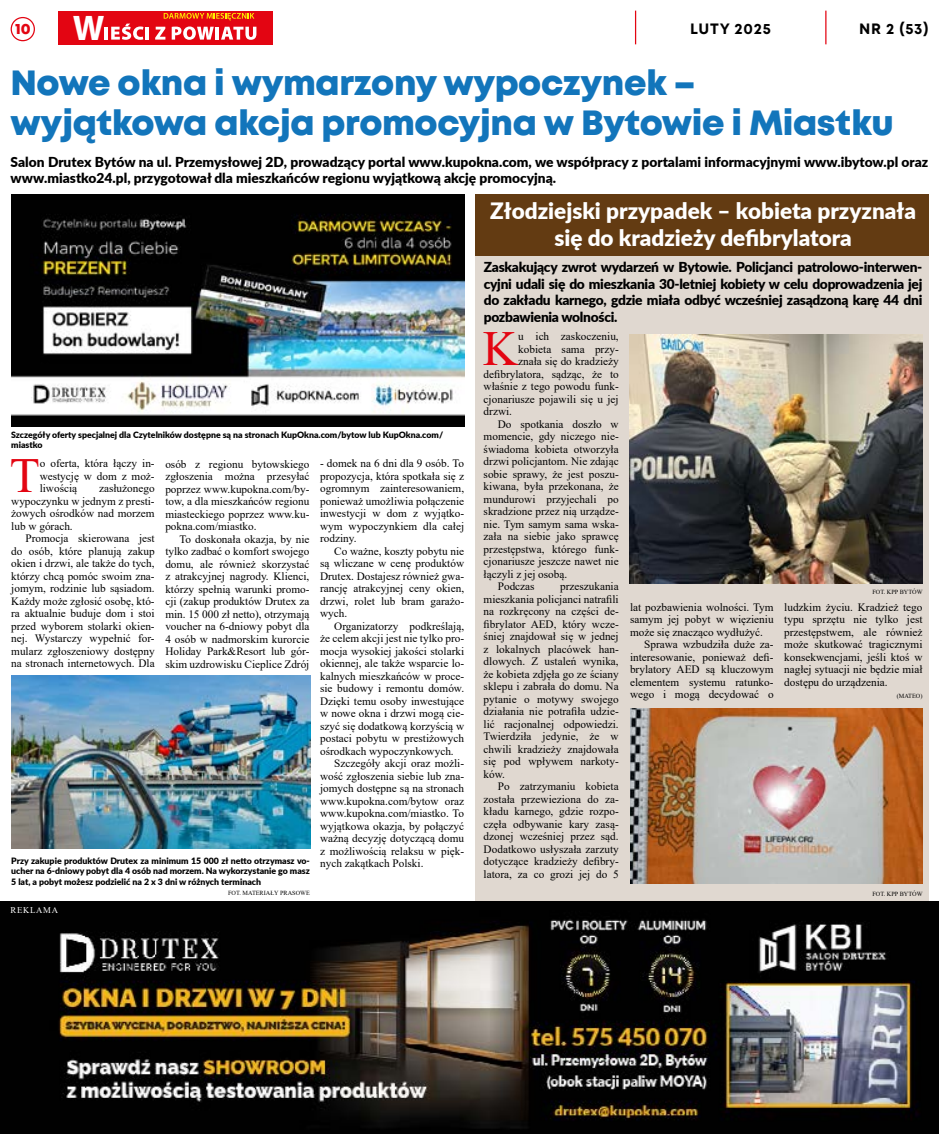
<style>
.page{position:relative;width:939px;height:1134px;background:#fff}
.page>*{position:absolute;margin:0;border:0;box-sizing:border-box;transform-origin:0 0}
.t1{font:49px "Times New Roman";color:#e30512}
.t2{font:700 35.75px "Myriad Pro";color:#fff}
.t3{font:800 35px/40px "Mont";letter-spacing:-.01em;color:#1275bb}
.t4{font:800 22.5px/27px "Lato";color:#fff;text-align:center}
.t5{font:700 15px "Mont";letter-spacing:.05em;color:#000}
.t6{font:800 15px "Mont";color:#e30512}
.t7{font:800 13.75px/16.5px "Lato";color:#000}
.t8{font:11.25px/12.5px "Times New Roman";color:#000;text-align:justify}
.t9{font:800 8.75px/10.5px "Lato";color:#000}
.t10{font:8.75px "Times New Roman";letter-spacing:.08em;color:#fff}
.t11{font:6.25px "Times New Roman";color:#000}
</style>
<div class="page">
<div style="left:475px;top:202px;width:453px;height:699px;background:#e0d8d0"></div>
<div style="left:58px;top:11px;width:214px;height:33px;background:#e30512"></div>
<svg style="left:105px;top:24px;width:44px;height:16px"></svg>
<svg style="left:155px;top:27px;width:10px;height:13px"></svg>
<svg style="left:172px;top:26px;width:84px;height:14px"></svg>
<svg style="left:164px;top:13px;width:90px;height:7px"></svg>
<hr style="left:635px;top:11px;width:1px;height:33px;background:#e30512">
<hr style="left:825px;top:11px;width:1px;height:33px;background:#e30512">
<div style="left:11px;top:17px;width:24px;height:24px;border:1px solid #e30512;border-radius:50%"></div>
<img style="left:0;top:901px;width:939px;height:233px">
<img style="left:630px;top:709px;width:292px;height:175px">
<img style="left:630px;top:335px;width:292px;height:249px">
<img style="left:11px;top:194px;width:453px;height:233px">
<div style="left:475px;top:194px;width:453px;height:62px;background:#633b12"></div>
<img style="left:11px;top:675px;width:299px;height:173px">
<h3 class="t6" style="left:15px;top:19px;width:17px">10</h3>
<h2 class="t2" style="left:73px;top:4px;width:33px">W</h2>
<h3 class="t5" style="left:690px;top:19px;width:82px">LUTY 2025</h3>
<h3 class="t5" style="left:859px;top:19px;width:71px">NR 2 (53)</h3>
<h3 class="t3" style="left:11px;top:63px;width:885px">Nowe okna i wymarzony wypoczynek – wyjątkowa akcja promocyjna w Bytowie i Miastku</h3>
<p class="t7" style="left:11px;top:153px;width:919px">Salon Drutex Bytów na ul. Przemysłowej 2D, prowadzący portal www.kupokna.com, we współpracy z portalami informacyjnymi www.ibytow.pl oraz www.miastko24.pl, przygotował dla mieszkańców regionu wyjątkową akcję promocyjną.</p>
<p class="t9" style="left:11px;top:430px;width:433px;line-height:10px">Szczegóły oferty specjalnej dla Czytelników dostępne są na stronach KupOkna.com/bytow lub KupOkna.com/ miastko</p>
<h1 class="t1" style="left:10px;top:441px;width:31px">T</h1>
<p class="t8" style="left:40px;top:457px;width:117px">o oferta, która łączy in&shy;westycję w dom z moż&shy;liwością</p>
<p class="t8" style="left:11px;top:482px;width:145px;text-indent:88px">zasłużonego wypoczynku w jednym z presti&shy;żowych ośrodków nad morzem lub w górach.</p>
<p class="t8" style="left:11px;top:532px;width:145px;text-indent:14px">Promocja skierowana jest do osób, które planują zakup okien i drzwi, ale także do tych, którzy chcą pomóc swoim zna&shy;jomym, rodzinie lub sąsiadom.<br>Każdy może zgłosić osobę, któ&shy;ra aktualnie buduje dom i stoi przed wyborem stolarki okien&shy;nej. Wystarczy wypełnić for&shy;mularz zgłoszeniowy dostępny na stronach internetowych. Dla</p>
<p class="t8" style="left:165px;top:457px;width:146px">osób z regionu bytowskiego zgłoszenia można przesyłać poprzez www.kupokna.com/by&shy;tow, a dla mieszkańców regionu miasteckiego poprzez www.ku&shy;pokna.com/miastko.</p>
<p class="t8" style="left:165px;top:532px;width:146px;text-indent:14px">To doskonała okazja, by nie tylko zadbać o komfort swojego domu, ale również skorzystać z atrakcyjnej nagrody. Klienci, którzy spełnią warunki promo&shy;cji (zakup produktów Drutex za min. 15 000 zł netto), otrzymają voucher na 6-dniowy pobyt dla 4 osób w nadmorskim kurorcie Holiday Park&amp;Resort lub gór&shy;skim uzdrowisku Cieplice Zdrój</p>
<p class="t9" style="left:11px;top:855px;width:300px;text-align:justify">Przy zakupie produktów Drutex za minimum 15 000 zł netto otrzymasz vo&shy;ucher na 6-dniowy pobyt dla 4 osób nad morzem. Na wykorzystanie go masz 5 lat, a pobyt możesz podzielić na 2 x 3 dni w różnych terminach</p>
<p class="t11" style="left:228px;top:889px;width:83px">FOT. MATERIAŁY PRASOWE</p>
<p class="t10" style="left:11px;top:904px;width:49px">REKLAMA</p>
<p class="t8" style="left:320px;top:457px;width:146px">- domek na 6 dni dla 9 osób. To propozycja, która spotkała się z ogromnym zainteresowaniem, ponieważ umożliwia połączenie inwestycji w dom z wyjątko&shy;wym wypoczynkiem dla całej rodziny.</p>
<p class="t8" style="left:320px;top:544px;width:146px;text-indent:14px">Co ważne, koszty pobytu nie są wliczane w cenę produktów Drutex. Dostajesz również gwa&shy;rancję atrakcyjnej ceny okien, drzwi, rolet lub bram garażo&shy;wych.</p>
<p class="t8" style="left:334px;top:619px;width:131px">Organizatorzy podkreślają,</p>
<p class="t8" style="left:320px;top:632px;width:146px">że celem akcji jest nie tylko pro-</p>
<p class="t8" style="left:320px;top:644px;width:146px">mocja wysokiej jakości stolarki</p>
<p class="t8" style="left:320px;top:657px;width:146px">okiennej, ale także wsparcie lo-</p>
<p class="t8" style="left:320px;top:669px;width:146px">kalnych mieszkańców w proce-</p>
<p class="t8" style="left:320px;top:682px;width:146px">sie budowy i remontu domów.</p>
<p class="t8" style="left:320px;top:694px;width:146px">Dzięki temu osoby inwestujące</p>
<p class="t8" style="left:320px;top:707px;width:146px">w nowe okna i drzwi mogą cie-</p>
<p class="t8" style="left:320px;top:719px;width:146px">szyć się dodatkową korzyścią w</p>
<p class="t8" style="left:320px;top:732px;width:146px">postaci pobytu w prestiżowych</p>
<p class="t8" style="left:320px;top:744px;width:135px">ośrodkach wypoczynkowych.</p>
<p class="t8" style="left:334px;top:757px;width:131px">Szczegóły akcji oraz możli-</p>
<p class="t8" style="left:320px;top:769px;width:146px">wość zgłoszenia siebie lub zna-</p>
<p class="t8" style="left:320px;top:782px;width:146px">jomych dostępne są na stronach</p>
<p class="t8" style="left:320px;top:794px;width:146px">www.kupokna.com/bytow oraz</p>
<p class="t8" style="left:320px;top:807px;width:146px">www.kupokna.com/miastko. To</p>
<p class="t8" style="left:320px;top:819px;width:146px">wyjątkowa okazja, by połączyć</p>
<p class="t8" style="left:320px;top:832px;width:146px">ważną decyzję dotyczącą domu</p>
<p class="t8" style="left:320px;top:844px;width:146px">z możliwością relaksu w pięk-</p>
<p class="t8" style="left:320px;top:857px;width:105px">nych zakątkach Polski.</p>
<h3 class="t4" style="left:490px;top:196px;width:427px">Złodziejski przypadek – kobieta przyznała się do kradzieży defibrylatora</h3>
<p class="t7" style="left:484px;top:258px;width:440px;text-align:justify">Zaskakujący zwrot wydarzeń w Bytowie. Policjanci patrolowo-interwen&shy;cyjni udali się do mieszkania 30-letniej kobiety w celu doprowadzenia jej do zakładu karnego, gdzie miała odbyć wcześniej zasądzoną karę 44 dni pozbawienia wolności.</p>
<h1 class="t1" style="left:483px;top:314px;width:37px">K</h1>
<p class="t8" style="left:518px;top:330px;width:102px">u ich zaskoczeniu,</p>
<p class="t8" style="left:518px;top:343px;width:102px">kobieta sama przy-</p>
<p class="t8" style="left:518px;top:355px;width:102px">znała się do kradzieży</p>
<p class="t8" style="left:484px;top:368px;width:137px">defibrylatora, sądząc, że to</p>
<p class="t8" style="left:484px;top:380px;width:137px">właśnie z tego powodu funk-</p>
<p class="t8" style="left:484px;top:393px;width:137px">cjonariusze pojawili się u jej</p>
<p class="t8" style="left:484px;top:405px;width:30px">drzwi.</p>
<p class="t8" style="left:498px;top:418px;width:122px">Do spotkania doszło w</p>
<p class="t8" style="left:484px;top:430px;width:137px">momencie, gdy niczego nie-</p>
<p class="t8" style="left:484px;top:443px;width:137px">świadoma kobieta otworzyła</p>
<p class="t8" style="left:484px;top:455px;width:137px">drzwi policjantom. Nie zdając</p>
<p class="t8" style="left:484px;top:468px;width:137px">sobie sprawy, że jest poszu-</p>
<p class="t8" style="left:484px;top:480px;width:137px">kiwana, była przekonana, że</p>
<p class="t8" style="left:484px;top:493px;width:137px">mundurowi przyjechali po</p>
<p class="t8" style="left:484px;top:505px;width:137px">skradzione przez nią urządze-</p>
<p class="t8" style="left:484px;top:518px;width:137px">nie. Tym samym sama wska-</p>
<p class="t8" style="left:484px;top:530px;width:137px">zała na siebie jako sprawcę</p>
<p class="t8" style="left:484px;top:543px;width:137px">przestępstwa, którego funk-</p>
<p class="t8" style="left:484px;top:555px;width:137px">cjonariusze jeszcze nawet nie</p>
<p class="t8" style="left:484px;top:568px;width:85px">łączyli z jej osobą.</p>
<p class="t8" style="left:498px;top:580px;width:38px">Podczas</p>
<p class="t8" style="left:484px;top:580px;width:137px;text-indent:76px">przeszukania mieszkania policjanci natrafili na rozkręcony na części de&shy;fibrylator AED, który wcze&shy;śniej znajdował się w jednej z lokalnych placówek han&shy;dlowych. Z ustaleń wynika, że kobieta zdjęła go ze ściany sklepu i zabrała do domu. Na pytanie o motywy swojego działania nie potrafiła udzie&shy;lić racjonalnej odpowiedzi.<br>Twierdziła jedynie, że w chwili kradzieży znajdowała się pod wpływem narkoty&shy;ków.</p>
<p class="t8" style="left:484px;top:780px;width:137px;text-indent:14px">Po zatrzymaniu kobieta została przewieziona do za&shy;kładu karnego, gdzie rozpo&shy;częła odbywanie kary zasą&shy;dzonej wcześniej przez sąd.<br>Dodatkowo usłyszała zarzuty dotyczące kradzieży defibry&shy;latora, za co grozi jej do 5</p>
<p class="t8" style="left:630px;top:600px;width:145px">lat pozbawienia wolności. Tym</p>
<p class="t8" style="left:630px;top:613px;width:145px">samym jej pobyt w więzieniu</p>
<p class="t8" style="left:630px;top:625px;width:135px">może się znacząco wydłużyć.</p>
<p class="t8" style="left:644px;top:638px;width:131px">Sprawa wzbudziła duże za-</p>
<p class="t8" style="left:630px;top:650px;width:145px">interesowanie, ponieważ defi-</p>
<p class="t8" style="left:630px;top:663px;width:145px">brylatory AED są kluczowym</p>
<p class="t8" style="left:630px;top:675px;width:145px">elementem systemu ratunko-</p>
<p class="t8" style="left:630px;top:688px;width:145px">wego i mogą decydować o</p>
<p class="t11" style="left:872px;top:587px;width:52px">FOT. KPP BYTÓW</p>
<p class="t8" style="left:784px;top:600px;width:140px">ludzkim życiu. Kradzież tego typu sprzętu nie tylko jest przestępstwem, ale również może skutkować tragicznymi konsekwencjami, jeśli ktoś w nagłej sytuacji nie będzie miał dostępu do urządzenia.</p>
<p class="t11" style="left:897px;top:692px;width:27px">(MATEO)</p>
<p class="t11" style="left:872px;top:889px;width:52px">FOT. KPP BYTÓW</p>
</div>
